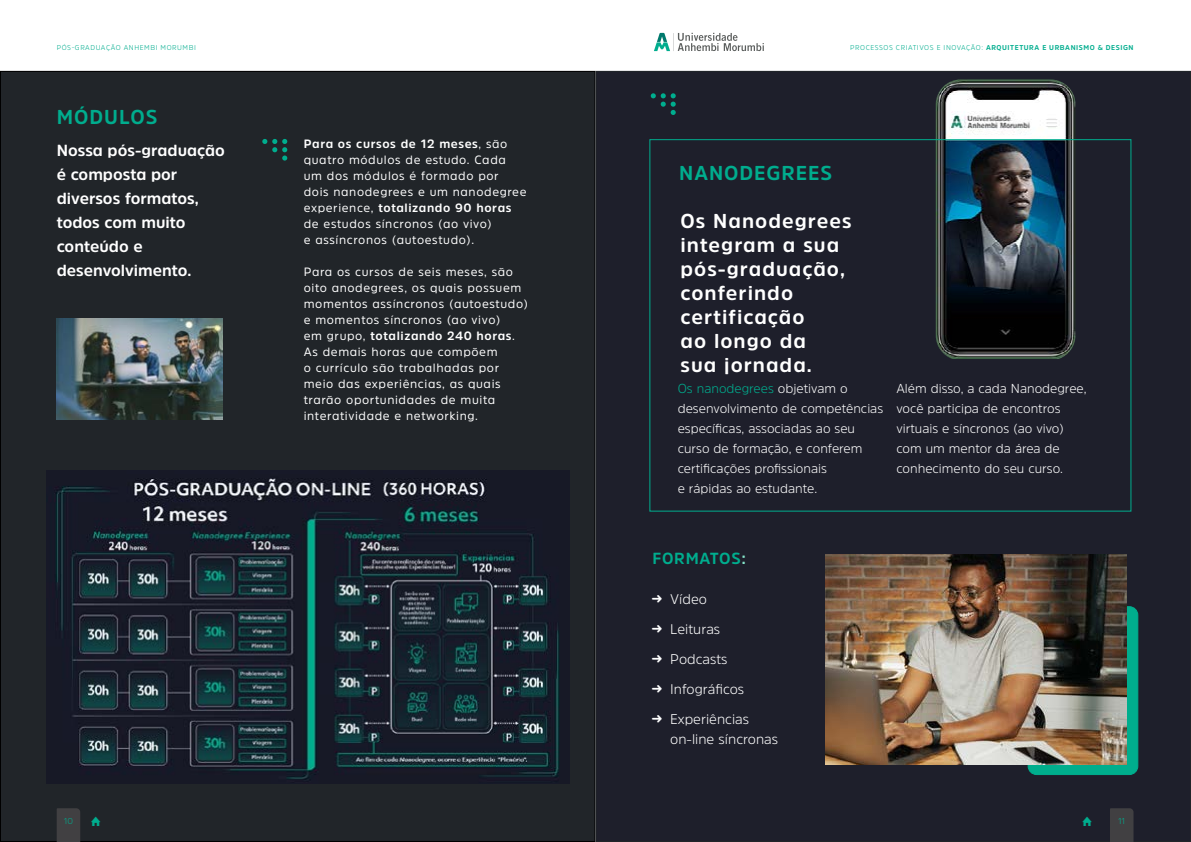
<style>
.page{position:relative;width:1191px;height:842px;background:#fff}
.page>*{position:absolute;margin:0;border:0;box-sizing:border-box;transform-origin:0 0}
.t1{font:700 20px/24px "Amsi Pro";letter-spacing:.05em;color:#fff}
.t2{font:700 20px "Amsi Pro";letter-spacing:.05em;color:#00ad8e}
.t3{font:700 16px/24px "Amsi Pro";color:#fff}
.t4{font:700 16px "Amsi Pro";letter-spacing:.045em;color:#00ad8e}
.t5{font:300 14px/30px "Amsi Pro";color:#fff}
.t6{font:300 13px/20px "Amsi Pro";color:#fff}
.t7{font:12px/16px "Amsi Pro";letter-spacing:.05em;color:#fff}
.t8{font:300 8.5px "Amsi Pro";color:#00ad8e}
.t9{font:300 7px "Amsi Pro";letter-spacing:.08em;color:#00ad8e}
.s1{font-weight:700}
.s2{color:#00ad8e}
.s3{color:#86e6cb}
</style>
<div class="page">
<div style="left:0;top:71px;width:595px;height:770px;background:#212529"></div>
<div style="left:596px;top:71px;width:594px;height:770px;background:#1e1f2b"></div>
<svg style="left:57px;top:808px;width:23px;height:34px"></svg>
<svg style="left:1110px;top:808px;width:23px;height:34px"></svg>
<svg style="left:654px;top:33px;width:110px;height:18px"></svg>
<img style="left:47px;top:471px;width:522px;height:312px">
<svg style="left:262px;top:139px;width:25px;height:22px"></svg>
<img style="left:57px;top:319px;width:165px;height:101px">
<div style="left:1028px;top:607px;width:109px;height:167px;background:#00ae8d;border-radius:9px"></div>
<div style="left:1027px;top:606px;width:111px;height:169px;border:1px solid #00ad8e;border-radius:9px"></div>
<svg style="left:651px;top:93px;width:24px;height:22px"></svg>
<img style="left:935px;top:79px;width:140px;height:280px">
<img style="left:825px;top:554px;width:301px;height:210px">
<p class="t9" style="left:57px;top:42px;width:141px">PÓS-GRADUAÇÃO ANHEMBI MORUMBI</p>
<p class="t9" style="left:850px;top:42px;width:285px">PROCESSOS CRIATIVOS E INOVAÇÃO: <span class="s1">ARQUITETURA E URBANISMO &amp; DESIGN</span></p>
<h1 class="t2" style="left:57px;top:103px;width:102px">MÓDULOS</h1>
<h2 class="t3" style="left:57px;top:138px;width:170px">Nossa pós-graduação é composta por diversos formatos, todos com muito conteúdo e desenvolvimento.</h2>
<p class="t7" style="left:304px;top:135px;width:224px"><span class="s1">Para os cursos de 12 meses</span>, são quatro módulos de estudo. Cada um dos módulos é formado por dois nanodegrees e um nanodegree experience, <span class="s1">totalizando 90 horas </span>de estudos síncronos (ao vivo)<br>e assíncronos (autoestudo).</p>
<p class="t7" style="left:304px;top:264px;width:226px">Para os cursos de seis meses, são oito anodegrees, os quais possuem momentos assíncronos (autoestudo) e momentos síncronos (ao vivo)<br>em grupo, <span class="s1">totalizando 240 horas</span>.<br>As demais horas que compõem<br>o currículo são trabalhadas por meio das experiências, as quais trarão oportunidades de muita interatividade e networking.</p>
<h1 class="t2" style="left:679px;top:159px;width:154px">NANODEGREES</h1>
<h1 class="t1" style="left:680px;top:209px;width:172px">Os Nanodegrees integram a sua pós-graduação, conferindo certificação<br>ao longo da<br>sua jornada.</h1>
<p class="t6" style="left:677px;top:378px;width:207px"><span class="s2">Os nanodegrees</span> objetivam o desenvolvimento de competências específicas, associadas ao seu curso de formação, e conferem certificações profissionais<br>e rápidas ao estudante.</p>
<p class="t6" style="left:896px;top:378px;width:192px">Além disso, a cada Nanodegree, você participa de encontros virtuais e síncronos (ao vivo) com um mentor da área de conhecimento do seu curso.</p>
<h2 class="t4" style="left:652px;top:547px;width:95px">FORMATOS<span class="s3">:</span></h2>
<p class="t5" style="left:670px;top:584px;width:80px">Vídeo<br>Leituras<br>Podcasts<br>Infográficos<br>Experiências</p>
<p class="t5" style="left:670px;top:724px;width:109px">on-line síncronas</p>
<p class="t8" style="left:64px;top:815px;width:11px">10</p>
<p class="t8" style="left:1118px;top:815px;width:9px">11</p>
</div>
